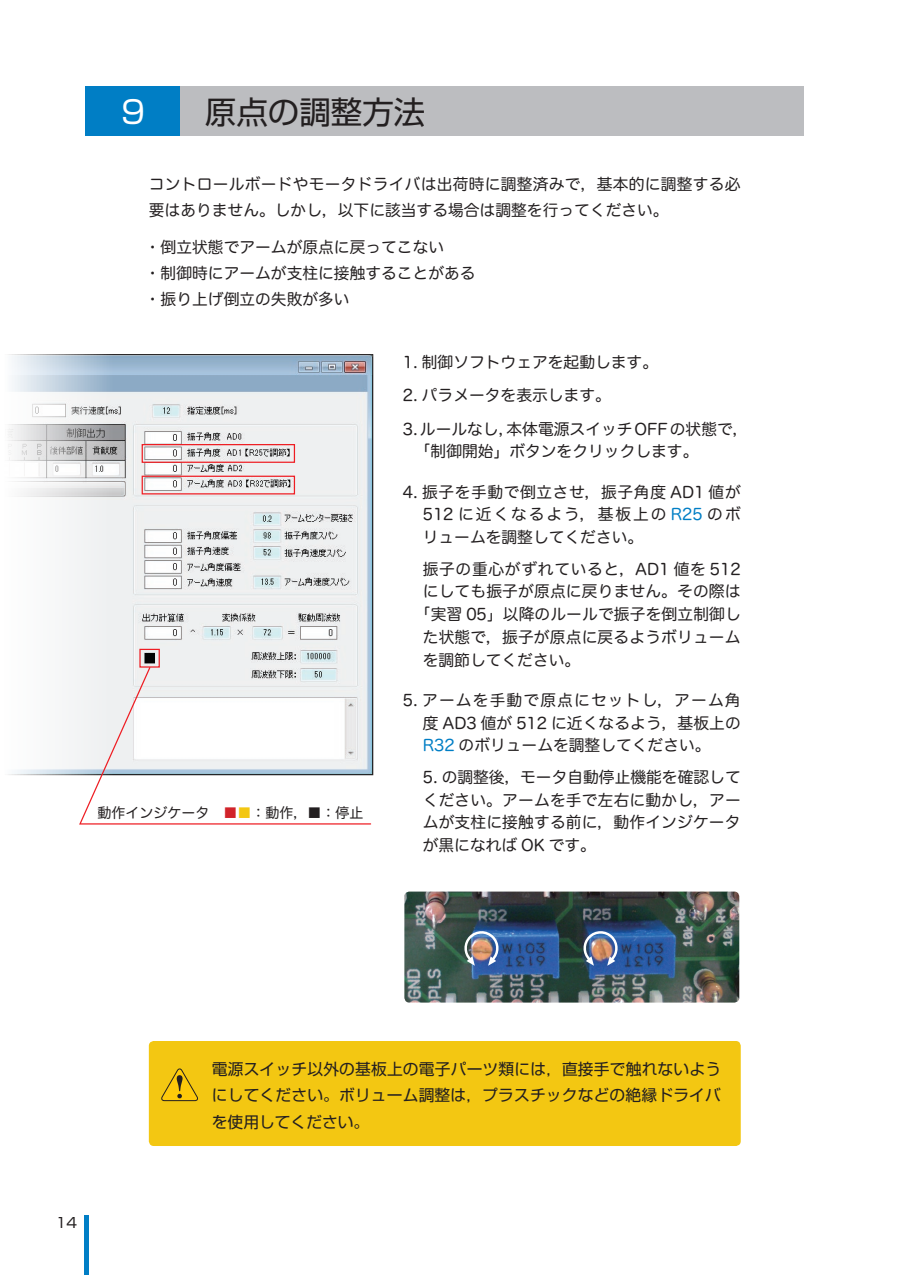
<style>
.page{position:relative;width:903px;height:1275px;background:#fff}
.page>*{position:absolute;margin:0;border:0;box-sizing:border-box;transform-origin:0 0}
.t1{font:31.5px "Shin Go Pro";color:#231f20}
.t2{font:31.5px "Shin Go Pro";color:#fff}
.t3{font:15.75px/22.8px "Hira Maru Pro W4";color:#231f20}
.t4{font:15.75px/26.2px "Shin Go Pro";letter-spacing:.01em;color:#231f20;text-align:justify}
.t5{font:15.75px "Hira Maru Pro W4";letter-spacing:.045em;color:#231f20}
.t6{font:14px "Hira Maru Pro W4";color:#231f20}
.t7{font:14px "Shin Go Pro";color:#231f20}
.s1{color:#d1232a}
.s2{color:#f3c712}
.s3{color:#007ec5}
</style>
<div class="page">
<div style="left:86px;top:86px;width:718px;height:49px;background:#bcbdc0"></div>
<div style="left:86px;top:86px;width:94px;height:49px;background:#007ec5"></div>
<img style="left:8px;top:356px;width:363px;height:417px">
<div style="left:142px;top:444px;width:153px;height:19px;border:1px solid #ee1d23"></div>
<div style="left:142px;top:476px;width:153px;height:18px;border:1px solid #ee1d23"></div>
<div style="left:139px;top:649px;width:21px;height:19px;border:1px solid #ee1d23"></div>
<div style="left:149px;top:1041px;width:592px;height:105px;background:#f3c712;border-radius:5px"></div>
<svg style="left:161px;top:1068px;width:37px;height:34px"></svg>
<svg style="left:78px;top:666px;width:294px;height:159px"></svg>
<img style="left:404px;top:891px;width:335px;height:112px">
<svg style="left:461px;top:927px;width:38px;height:39px"></svg>
<svg style="left:580px;top:927px;width:38px;height:39px"></svg>
<div style="left:84px;top:1215px;width:5px;height:60px;background:#007ec5"></div>
<h1 class="t2" style="left:121px;top:87px;width:25px">9</h1>
<h1 class="t1" style="left:205px;top:87px;width:222px">原点の調整方法</h1>
<p class="t3" style="left:149px;top:170px;width:593px;line-height:26.2px">コントロールボードやモータドライバは出荷時に調整済みで，基本的に調整する必要はありません。しかし，以下に該当する場合は調整を行ってください。</p>
<p class="t3" style="left:145px;top:233px;width:332px;line-height:26.2px">・倒立状態でアームが原点に戻ってこない<br>・制御時にアームが支柱に接触することがある・振り上げ倒立の失敗が多い</p>
<p class="t6" style="left:98px;top:801px;width:267px">動作インジケータ　<span class="s1">■</span><span class="s2">■</span>：動作，■：停止</p>
<p class="t3" style="left:403px;top:350px;width:257px">1. 制御ソフトウェアを起動します。</p>
<p class="t3" style="left:403px;top:378px;width:347px;line-height:33.2px">2. パラメータを表示します。<br>3.ルールなし，本体電源スイッチOFFの状態で，</p>
<p class="t3" style="left:415px;top:439px;width:285px">「制御開始」ボタンをクリックします。</p>
<p class="t3" style="left:423px;top:479px;width:319px;text-align:justify;text-indent:-20px">4. 振子を手動で倒立させ，振子角度 AD1 値が512 に近くなるよう，基板上の <span class="s3">R25</span> のボリュームを調整してください。</p>
<p class="t5" style="left:423px;top:555px;width:319px">振子の重心がずれていると，AD1 値を 512</p>
<p class="t3" style="left:423px;top:579px;width:319px">にしても振子が原点に戻りません。その際は</p>
<p class="t3" style="left:415px;top:602px;width:327px">「実習 05」以降のルールで振子を倒立制御し</p>
<p class="t3" style="left:423px;top:625px;width:319px">た状態で，振子が原点に戻るようボリューム</p>
<p class="t3" style="left:423px;top:647px;width:159px">を調節してください。</p>
<p class="t3" style="left:423px;top:688px;width:319px;text-align:justify;text-indent:-20px">5. アームを手動で原点にセットし，アーム角度 AD3 値が 512 に近くなるよう，基板上の<span class="s3">R32</span> のボリュームを調整してください。</p>
<p class="t3" style="left:423px;top:765px;width:319px;text-align:justify">5. の調整後，モータ自動停止機能を確認してください。アームを手で左右に動かし，アームが支柱に接触する前に，動作インジケータが黒になれば OK です。</p>
<p class="t7" style="left:56px;top:1211px;width:23px">14</p>
<p class="t4" style="left:212px;top:1054px;width:511px">電源スイッチ以外の基板上の電子パーツ類には，直接手で触れないようにしてください。ボリューム調整は，プラスチックなどの絶縁ドライバを使用してください。</p>
</div>
